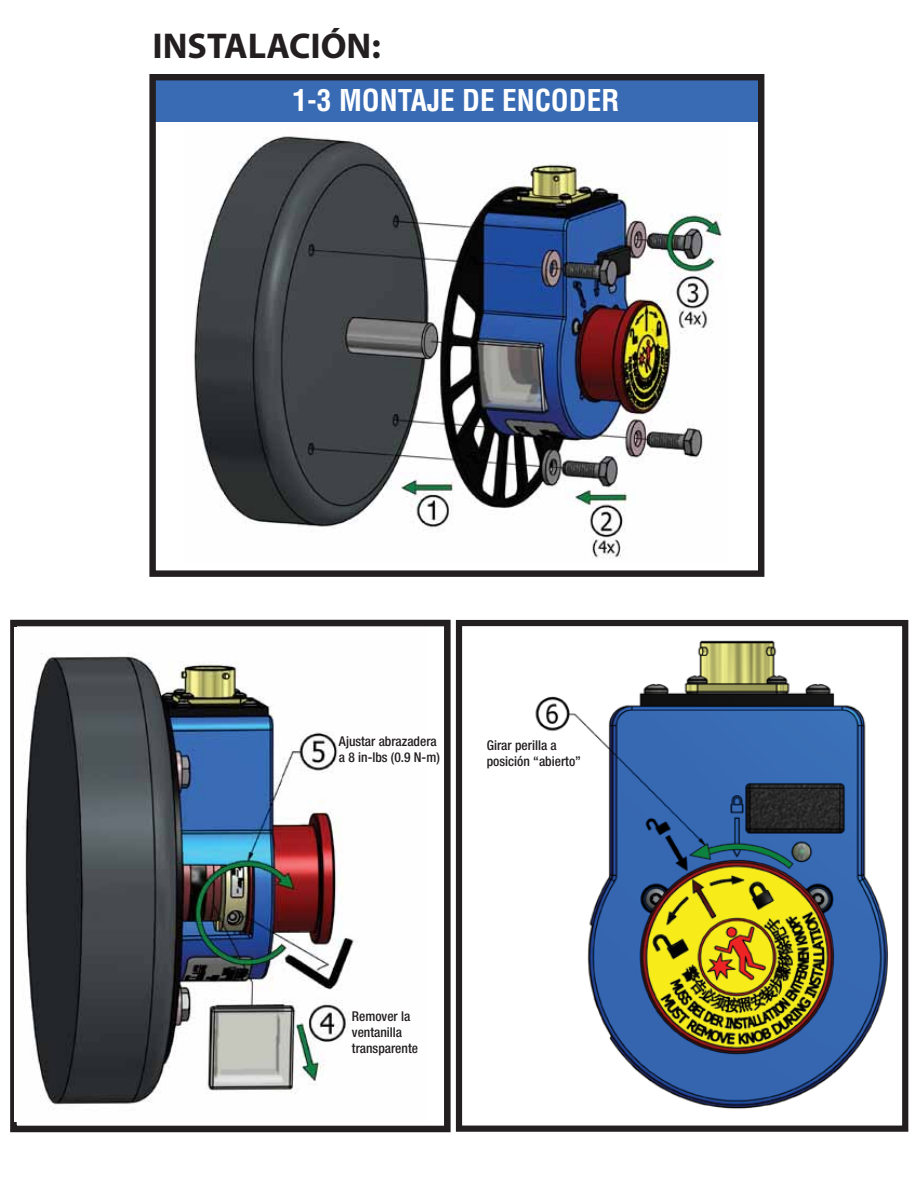
<style>
.page{position:relative;width:918px;height:1188px;background:#fff}
.page>*{position:absolute;margin:0;border:0;box-sizing:border-box;transform-origin:0 0}
.t1{font:700 36px "Myriad Pro";color:#231f20}
.t2{font:700 condensed 29.4px "Helvetica LT Std";color:#fff}
.t3{font:500 condensed 13.5px/16.2px "Helvetica Neue";color:#231f20}
</style>
<div class="page">
<img style="left:535px;top:640px;width:353px;height:469px">
<img style="left:194px;top:136px;width:528px;height:423px">
<div style="left:10px;top:620px;width:441px;height:512px;border:7px solid #231f20"></div>
<div style="left:456px;top:620px;width:452px;height:512px;border:6px solid #231f20"></div>
<div style="left:153px;top:77px;width:609px;height:45px;background:#386bb4"></div>
<div style="left:149px;top:74px;width:615px;height:503px;border:6px solid #231f20"></div>
<img style="left:14px;top:627px;width:413px;height:494px">
<h1 class="t1" style="left:152px;top:23px;width:230px">INSTALACIÓN:</h1>
<h2 class="t2" style="left:293px;top:82px;width:328px">1-3 MONTAJE DE ENCODER</h2>
<p class="t3" style="left:339px;top:733px;width:102px">Ajustar abrazadera a 8 in-lbs (0.9 N-m)</p>
<p class="t3" style="left:487px;top:737px;width:96px">Girar perilla a posición “abierto”</p>
<p class="t3" style="left:352px;top:1008px;width:68px">Remover la ventanilla transparente</p>
</div>
